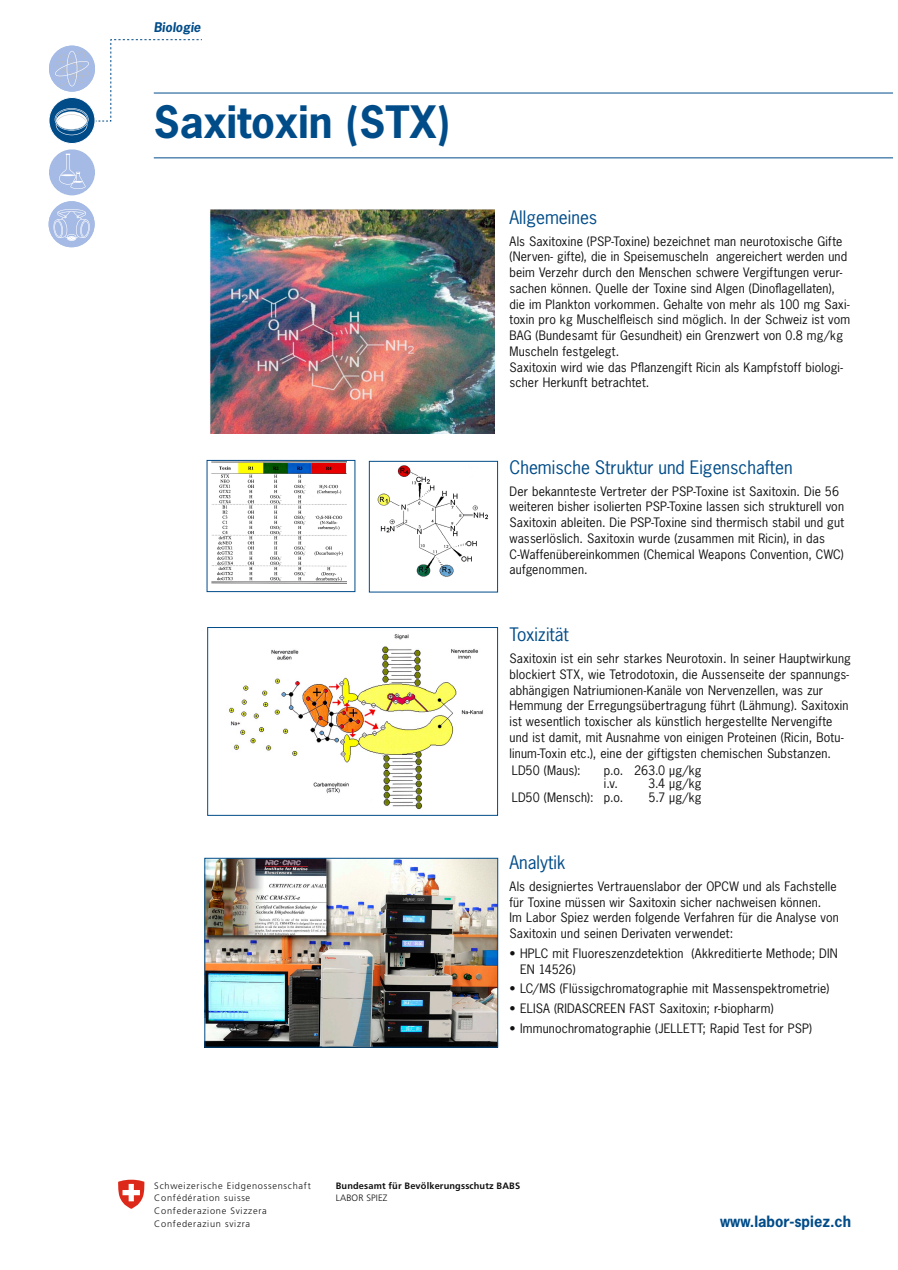
<style>
.page{position:relative;width:898px;height:1270px;background:#fff}
.page>*{position:absolute;margin:0;border:0;box-sizing:border-box;transform-origin:0 0}
._01_Haupttitel{font:700 42px "News Gothic Std";color:#004c89}
._02_Untertitel{font:17.5px "News Gothic Std";color:#004c89}
.MS_Internet{font:700 14.7px "News Gothic Std";color:#004c89}
.MS_Kategorie{font:italic 700 12.6px "News Gothic Std";color:#004c89}
._03_Grundtext{font:12.25px/15.7px "News Gothic Std";letter-spacing:.015em;color:#111}
._05_Grundtext_einzug{font:12.25px/15.7px "News Gothic Std";letter-spacing:.01em;color:#111}
.t1{font:300 9.24px/12.7px "Frutiger";letter-spacing:.08em;color:#111}
.t2{font:700 9.24px/12.8px "Frutiger";letter-spacing:.015em;color:#111}
.s1{font-weight:300}
</style>
<div class="page">
<hr style="left:154px;top:93px;width:739px;height:1px;background:#004c89">
<hr style="left:154px;top:158px;width:739px;height:1px;background:#004c89">
<svg style="left:95px;top:39px;width:107px;height:83px"></svg>
<div style="left:49px;top:201px;width:46px;height:46px;background:#a5bae4;border-radius:50%"></div>
<svg style="left:53px;top:209px;width:37px;height:32px"></svg>
<div style="left:49px;top:46px;width:46px;height:46px;background:#a5bae4;border-radius:50%"></div>
<svg style="left:55px;top:51px;width:34px;height:35px"></svg>
<div style="left:49px;top:149px;width:46px;height:46px;background:#a5bae4;border-radius:50%"></div>
<svg style="left:59px;top:154px;width:27px;height:35px"></svg>
<svg style="left:49px;top:97px;width:46px;height:47px"></svg>
<div style="left:49px;top:97px;width:46px;height:47px;border:1px solid #fff;border-radius:50%"></div>
<svg style="left:55px;top:108px;width:34px;height:27px"></svg>
<svg style="left:118px;top:1180px;width:27px;height:29px"></svg>
<img style="left:207px;top:860px;width:289px;height:185px">
<div style="left:205px;top:858px;width:293px;height:189px;border:1px solid #004c89"></div>
<img style="left:210px;top:209px;width:285px;height:224px">
<img style="left:211px;top:462px;width:135px;height:122px">
<div style="left:207px;top:460px;width:148px;height:132px;border:1px solid #004c89"></div>
<img style="left:377px;top:465px;width:111px;height:112px">
<div style="left:369px;top:461px;width:129px;height:131px;border:1px solid #004c89"></div>
<img style="left:229px;top:634px;width:254px;height:176px">
<div style="left:208px;top:627px;width:290px;height:188px;border:1px solid #004c89"></div>
<p class="MS_Kategorie" style="left:154px;top:19px;width:48px">Biologie</p>
<p class="_01_Haupttitel" style="left:154px;top:94px;width:298px">Saxitoxin (STX)</p>
<p class="_02_Untertitel" style="left:509px;top:206px;width:89px">Allgemeines</p>
<p class="_03_Grundtext" style="left:509px;top:233px;width:342px">Als Saxitoxine (PSP-Toxine) bezeichnet man neurotoxische Gifte (Nerven- gifte), die in Speisemuscheln angereichert werden und beim Verzehr durch den Menschen schwere Vergiftungen verur&shy;sachen können. Quelle der Toxine sind Algen (Dinoflagellaten), die im Plankton vorkommen. Gehalte von mehr als 100 mg Saxi&shy;toxin pro kg Muschelfleisch sind möglich. In der Schweiz ist vom BAG (Bundesamt für Gesundheit) ein Grenzwert von 0.8 mg/kg Muscheln festgelegt.<br>Saxitoxin wird wie das Pflanzengift Ricin als Kampfstoff biologi&shy;scher Herkunft betrachtet.</p>
<p class="_02_Untertitel" style="left:509px;top:456px;width:285px">Chemische Struktur und Eigenschaften</p>
<p class="_03_Grundtext" style="left:509px;top:483px;width:336px">Der bekannteste Vertreter der PSP-Toxine ist Saxitoxin. Die 56 weiteren bisher isolierten PSP-Toxine lassen sich strukturell von Saxitoxin ableiten. Die PSP-Toxine sind thermisch stabil und gut wasserlöslich. Saxitoxin wurde (zusammen mit Ricin), in das C-Waffenübereinkommen (Chemical Weapons Convention, CWC) aufgenommen.</p>
<p class="_02_Untertitel" style="left:509px;top:623px;width:61px">Toxizität</p>
<p class="_03_Grundtext" style="left:509px;top:650px;width:343px">Saxitoxin ist ein sehr starkes Neurotoxin. In seiner Hauptwirkung blockiert STX, wie Tetrodotoxin, die Aussenseite der spannungs&shy;abhängigen Natriumionen-Kanäle von Nervenzellen, was zur Hemmung der Erregungsübertragung führt (Lähmung). Saxitoxin ist wesentlich toxischer als künstlich hergestellte Nervengifte und ist damit, mit Ausnahme von einigen Proteinen (Ricin, Botu&shy;linum-Toxin etc.), eine der giftigsten chemischen Substanzen.</p>
<p class="_03_Grundtext" style="left:512px;top:762px;width:71px">LD50 (Maus):</p>
<p class="_03_Grundtext" style="left:604px;top:762px;width:21px">p.o.</p>
<p class="_03_Grundtext" style="left:634px;top:762px;width:69px">263.0 μg/kg</p>
<p class="_03_Grundtext" style="left:604px;top:775px;width:15px">i.v.</p>
<p class="_03_Grundtext" style="left:648px;top:775px;width:55px">3.4 μg/kg</p>
<p class="_03_Grundtext" style="left:512px;top:789px;width:83px">LD50 (Mensch):</p>
<p class="_03_Grundtext" style="left:604px;top:789px;width:21px">p.o.</p>
<p class="_03_Grundtext" style="left:649px;top:789px;width:55px">5.7 μg/kg</p>
<p class="_02_Untertitel" style="left:509px;top:851px;width:57px">Analytik</p>
<p class="_03_Grundtext" style="left:509px;top:878px;width:331px">Als designiertes Vertrauenslabor der OPCW und als Fachstelle für Toxine müssen wir Saxitoxin sicher nachweisen können.<br>Im Labor Spiez werden folgende Verfahren für die Analyse von Saxitoxin und seinen Derivaten verwendet:</p>
<p class="_05_Grundtext_einzug" style="left:520px;top:945px;width:319px;text-indent:-10px">• HPLC mit Fluoreszenzdetektion (Akkreditierte Methode; DIN<br>EN 14526)</p>
<p class="_05_Grundtext_einzug" style="left:509px;top:981px;width:321px">• LC/MS (Flüssigchromatographie mit Massenspektrometrie)</p>
<p class="_05_Grundtext_einzug" style="left:509px;top:1000px;width:265px">• ELISA (RIDASCREEN FAST Saxitoxin; r-biopharm)</p>
<p class="_05_Grundtext_einzug" style="left:509px;top:1020px;width:304px">• Immunochromatographie (JELLETT; Rapid Test for PSP)</p>
<p class="t1" style="left:154px;top:1179px;width:158px">Schweizerische Eidgenossenschaft<br>Confédération suisse<br>Confederazione Svizzera<br>Confederaziun svizra</p>
<p class="t2" style="left:336px;top:1179px;width:186px">Bundesamt für Bevölkerungsschutz BABS<br><span class="s1">LABOR SPIEZ</span></p>
<p class="MS_Internet" style="left:720px;top:1211px;width:133px">www.labor-spiez.ch</p>
</div>
